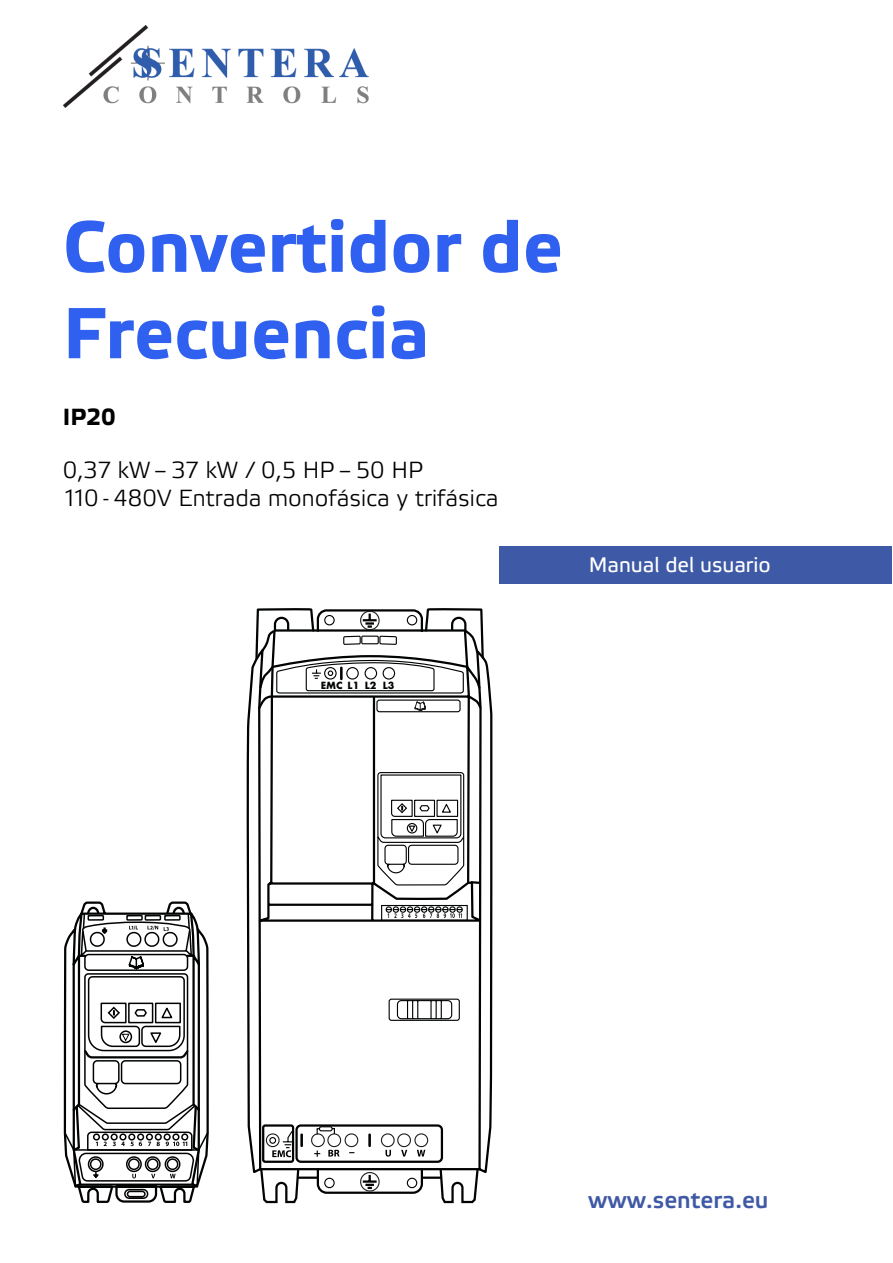
<style>
.page{position:relative;width:893px;height:1263px;background:#fff}
.page>*{position:absolute;margin:0;border:0;box-sizing:border-box;transform-origin:0 0}
.t1{font:700 72px/86.4px "Etelka Text Pro";color:#3060ef}
.t2{font:23.4px/28px "Etelka Light Pro";color:#000}
.t3{font:23.4px "Etelka Medium Pro";color:#3f59a5}
.t4{font:700 23.4px "Etelka Text Pro";color:#000}
.t5{font:21px "Etelka Text Pro";color:#fff}
.t6{font:700 10.95px "Futura PT";color:#010202}
</style>
<div class="page">
<svg style="left:64px;top:901px;width:145px;height:302px"></svg>
<svg style="left:247px;top:658px;width:245px;height:515px"></svg>
<svg style="left:247px;top:658px;width:236px;height:265px"></svg>
<svg style="left:257px;top:694px;width:225px;height:470px"></svg>
<svg style="left:259px;top:1167px;width:221px;height:36px"></svg>
<svg style="left:254px;top:608px;width:231px;height:86px"></svg>
<svg style="left:377px;top:771px;width:106px;height:115px"></svg>
<img style="left:63px;top:26px;width:305px;height:81px">
<div style="left:499px;top:547px;width:393px;height:37px;background:#3e59a5"></div>
<h1 class="t1" style="left:63px;top:208px;width:501px">Convertidor de<br>Frecuencia</h1>
<p class="t4" style="left:63px;top:404px;width:54px">IP20</p>
<p class="t2" style="left:63px;top:457px;width:437px">0,37 kW – 37 kW / 0,5 HP – 50 HP<br>110 - 480V Entrada monofásica y trifásica</p>
<p class="t5" style="left:589px;top:554px;width:184px">Manual del usuario</p>
<p class="t6" style="left:321px;top:678px;width:75px">EMC L1 L2 L3</p>
<p class="t3" style="left:588px;top:1187px;width:182px">www.sentera.eu</p>
</div>
